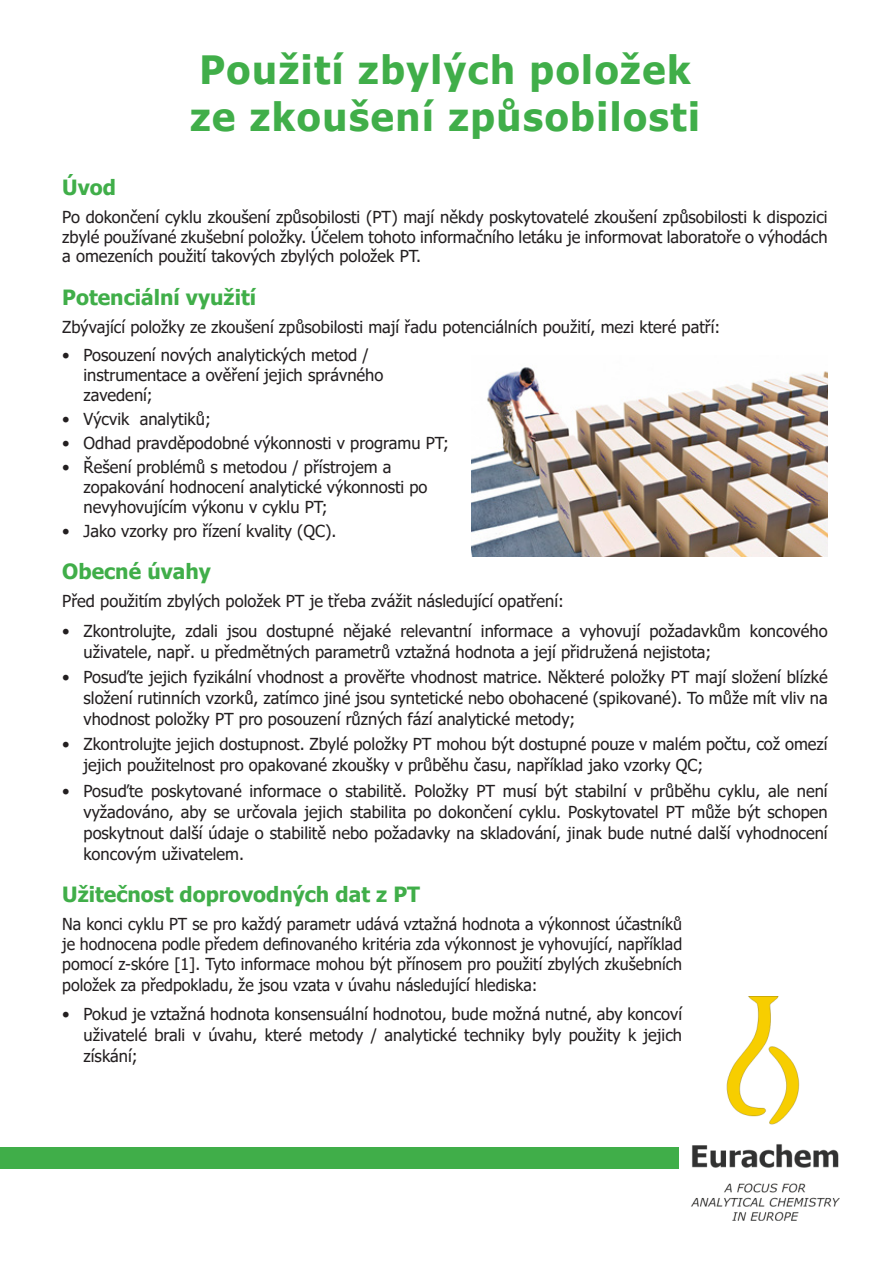
<style>
.page{position:relative;width:893px;height:1263px;background:#fff}
.page>*{position:absolute;margin:0;border:0;box-sizing:border-box;transform-origin:0 0}
.t1{font:700 39px/46.8px "Tahoma";letter-spacing:.04em;color:#40ae49}
.t2{font:700 21px "Tahoma";color:#40ae49}
.t3{font:16.5px/21px "Tahoma";color:#231f20;text-align:justify}
</style>
<div class="page">
<img style="left:691px;top:997px;width:148px;height:223px">
<div style="left:0;top:1147px;width:678px;height:21px;background:#40ae49"></div>
<img style="left:472px;top:367px;width:356px;height:189px">
<p class="t1" style="left:190px;top:48px;width:511px">Použití zbylých položek ze zkoušení způsobilosti</p>
<p class="t2" style="left:62px;top:172px;width:55px">Úvod</p>
<p class="t3" style="left:62px;top:208px;width:767px;line-height:19.8px">Po dokončení cyklu zkoušení způsobilosti (PT) mají někdy poskytovatelé zkoušení způsobilosti k dispozici zbylé používané zkušební položky. Účelem tohoto informačního letáku je informovat laboratoře o výhodách a omezeních použití takových zbylých položek PT.</p>
<p class="t2" style="left:62px;top:282px;width:195px">Potenciální využití</p>
<p class="t3" style="left:62px;top:317px;width:660px">Zbývající položky ze zkoušení způsobilosti mají řadu potenciálních použití, mezi které patří:</p>
<p class="t3" style="left:84px;top:346px;width:301px;line-height:19.8px;text-align:left;text-indent:-21px">• Posouzení nových analytických metod / instrumentace a ověření jejich správného zavedení;</p>
<p class="t3" style="left:62px;top:409px;width:150px">• Výcvik analytiků;</p>
<p class="t3" style="left:62px;top:433px;width:388px">• Odhad pravděpodobné výkonnosti v programu PT;</p>
<p class="t3" style="left:84px;top:458px;width:346px;line-height:19.8px;text-align:left;text-indent:-21px">• Řešení problémů s metodou / přístrojem a zopakování hodnocení analytické výkonnosti po nevyhovujícím výkonu v cyklu PT;</p>
<p class="t3" style="left:62px;top:521px;width:276px">• Jako vzorky pro řízení kvality (QC).</p>
<p class="t2" style="left:62px;top:557px;width:150px">Obecné úvahy</p>
<p class="t3" style="left:62px;top:592px;width:503px">Před použitím zbylých položek PT je třeba zvážit následující opatření:</p>
<p class="t3" style="left:84px;top:621px;width:746px;text-indent:-21px">• Zkontrolujte, zdali jsou dostupné nějaké relevantní informace a vyhovují požadavkům koncového uživatele, např. u předmětných parametrů vztažná hodnota a její přidružená nejistota;</p>
<p class="t3" style="left:84px;top:667px;width:746px;text-indent:-21px">• Posuďte jejich fyzikální vhodnost a prověřte vhodnost matrice. Některé položky PT mají složení blízké složení rutinních vzorků, zatímco jiné jsou syntetické nebo obohacené (spikované). To může mít vliv na vhodnost položky PT pro posouzení různých fází analytické metody;</p>
<p class="t3" style="left:84px;top:735px;width:746px;text-indent:-21px">• Zkontrolujte jejich dostupnost. Zbylé položky PT mohou být dostupné pouze v malém počtu, což omezí jejich použitelnost pro opakované zkoušky v průběhu času, například jako vzorky QC;</p>
<p class="t3" style="left:84px;top:781px;width:746px;text-indent:-21px">• Posuďte poskytované informace o stabilitě. Položky PT musí být stabilní v průběhu cyklu, ale není vyžadováno, aby se určovala jejich stabilita po dokončení cyklu. Poskytovatel PT může být schopen poskytnout další údaje o stabilitě nebo požadavky na skladování, jinak bude nutné další vyhodnocení koncovým uživatelem.</p>
<p class="t2" style="left:62px;top:879px;width:359px">Užitečnost doprovodných dat z PT</p>
<p class="t3" style="left:62px;top:915px;width:621px;line-height:20.2px">Na konci cyklu PT se pro každý parametr udává vztažná hodnota a výkonnost účastníků je hodnocena podle předem definovaného kritéria zda výkonnost je vyhovující, například pomocí z-skóre [1]. Tyto informace mohou být přínosem pro použití zbylých zkušebních položek za předpokladu, že jsou vzata v úvahu následující hlediska:</p>
<p class="t3" style="left:84px;top:1004px;width:600px;text-indent:-21px">• Pokud je vztažná hodnota konsensuální hodnotou, bude možná nutné, aby koncoví uživatelé brali v úvahu, které metody / analytické techniky byly použity k jejich získání;</p>
</div>
